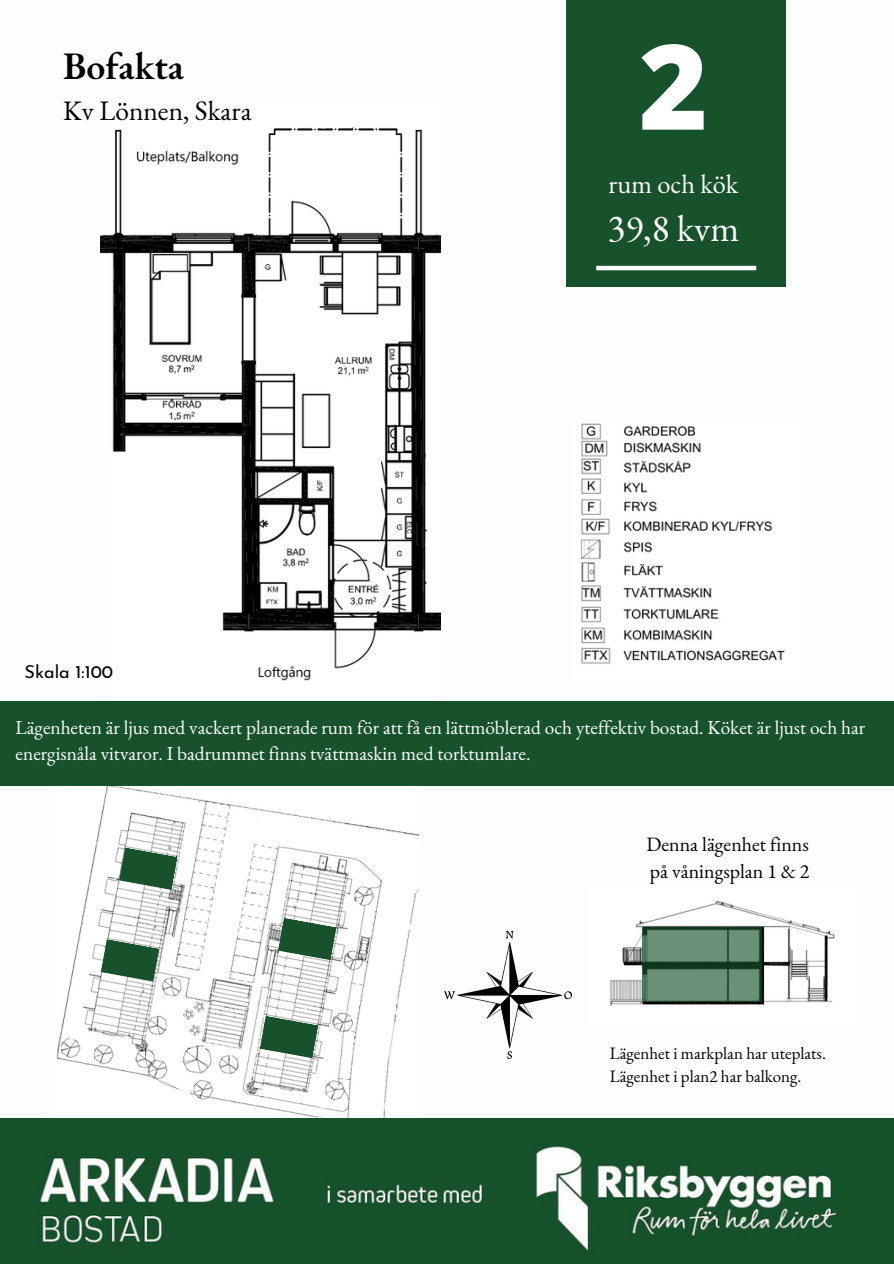
<style>
.page{position:relative;width:894px;height:1264px;background:#fff}
.page>*{position:absolute;margin:0;border:0;box-sizing:border-box;transform-origin:0 0}
.t1{font:800 118.05px "Open Sans";color:#fff}
.t2{font:600 37.95px "EB Garamond";color:#000}
.t3{font:37.05px "EB Garamond";color:#fff}
.t4{font:27.45px "EB Garamond";color:#000}
.t5{font:26.55px "EB Garamond";color:#fff}
.t6{font:19.95px "EB Garamond";color:#000}
.t7{font:19.35px/26px "EB Garamond";color:#fff}
.t8{font:18px "Josefin Sans";color:#000}
.t9{font:16.95px "EB Garamond";color:#000}
</style>
<div class="page">
<img style="left:50px;top:785px;width:368px;height:333px">
<img style="left:101px;top:126px;width:340px;height:555px">
<div style="left:0;top:701px;width:893px;height:84px;background:#17522c"></div>
<div style="left:566px;top:0;width:219px;height:286px;background:#17522c"></div>
<hr style="left:596px;top:266px;width:160px;height:4px;background:#fff">
<img style="left:580px;top:423px;width:205px;height:241px">
<img style="left:0;top:1118px;width:893px;height:145px">
<img style="left:610px;top:900px;width:225px;height:106px">
<img style="left:444px;top:931px;width:127px;height:127px">
<svg style="left:641px;top:927px;width:120px;height:74px;background:#5c8169"></svg>
<svg style="left:101px;top:939px;width:58px;height:42px"></svg>
<svg style="left:119px;top:847px;width:59px;height:42px"></svg>
<svg style="left:278px;top:917px;width:58px;height:43px;background:#537c62"></svg>
<svg style="left:260px;top:1015px;width:58px;height:43px"></svg>
<p class="t2" style="left:63px;top:41px;width:122px">Bofakta</p>
<p class="t4" style="left:63px;top:92px;width:190px">Kv Lönnen, Skara</p>
<p class="t8" style="left:25px;top:664px;width:90px">Skala 1:100</p>
<p class="t1" style="left:638px;top:4px;width:71px">2</p>
<p class="t5" style="left:608px;top:166px;width:131px">rum och kök</p>
<p class="t3" style="left:607px;top:204px;width:133px">39,8 kvm</p>
<p class="t7" style="left:16px;top:714px;width:851px">Lägenheten är ljus med vackert planerade rum för att få en lättmöblerad och yteffektiv bostad. Köket är ljust och har energisnåla vitvaror. I badrummet finns tvättmaskin med torktumlare.</p>
<p class="t6" style="left:646px;top:830px;width:164px">Denna lägenhet finns</p>
<p class="t6" style="left:649px;top:857px;width:161px">på våningsplan 1 &amp; 2</p>
<p class="t9" style="left:609px;top:1041px;width:217px">Lägenhet i markplan har uteplats.</p>
<p class="t9" style="left:609px;top:1065px;width:193px">Lägenhet i plan2 har balkong.</p>
</div>
